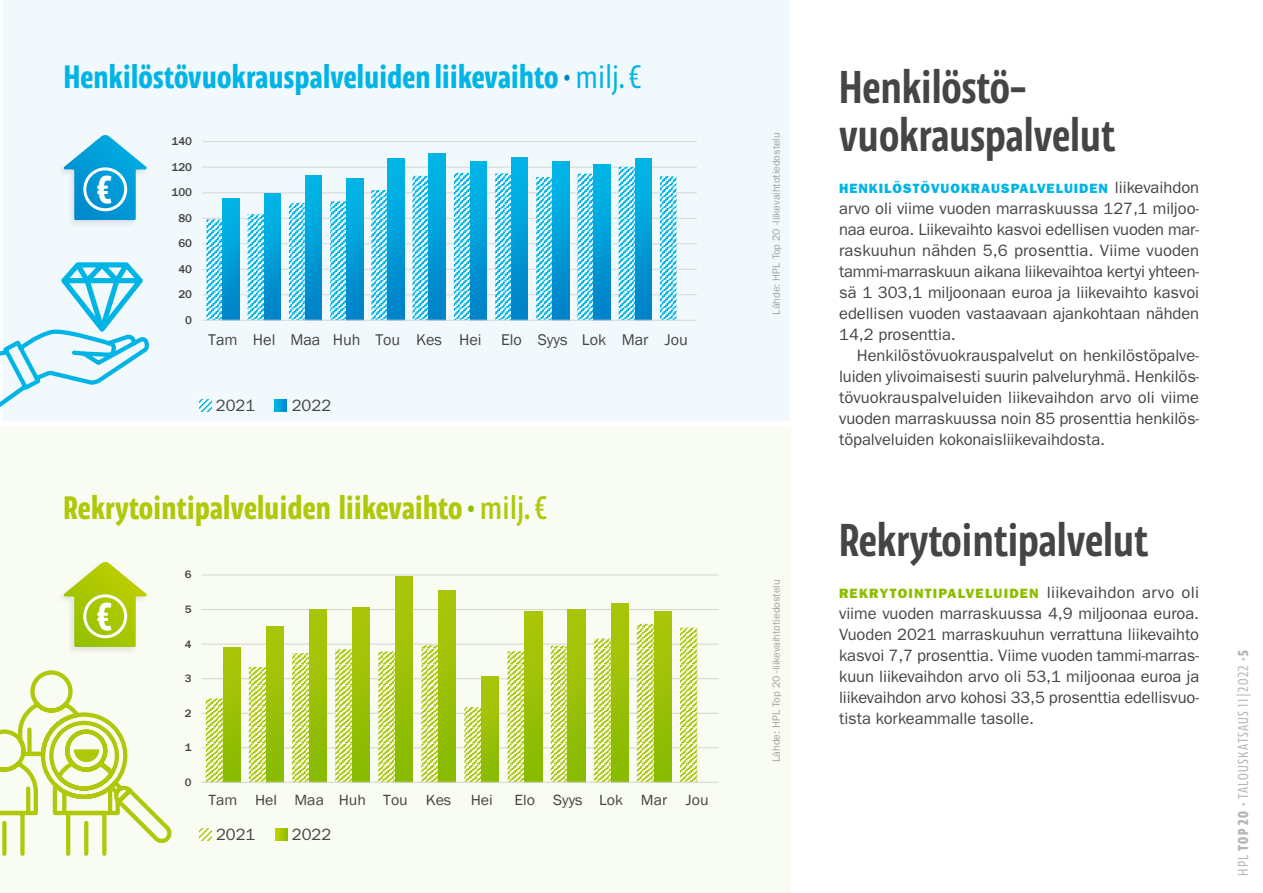
<style>
.page{position:relative;width:1263px;height:893px;background:#fff}
.page>*{position:absolute;margin:0;border:0;box-sizing:border-box;transform-origin:0 0}
.Talouskatsaus___Palv{font:500 48px/48px "Floki";color:#454547}
.t1{font:600 33.75px "Floki";letter-spacing:.01em;color:#00b4e6}
.t2{font:600 33.75px "Floki";letter-spacing:.01em;color:#afc80a}
.Ajankohtaista___leip{font:16.5px/21px "ITC Franklin Gothic Std";letter-spacing:-.005em;color:#454547;text-align:justify}
.t3{font:15.9px "Franklin Gothic";color:#454547}
.t4{font:15.15px "Franklin Gothic";color:#454547;scale:1.05 1}
.t5{font:300 15px "Floki";letter-spacing:.09em;color:#b5b5b5}
.Ajankohtaista___leip-2{font:13.5px "ITC Franklin Gothic Std Hvy";letter-spacing:.075em;color:#00b4e6}
.Ajankohtaista___leip-3{font:13.5px "ITC Franklin Gothic Std Hvy";letter-spacing:.09em;color:#8cbe00}
.t6{font:500 11.55px "Franklin Gothic";letter-spacing:-.005em;color:#454547}
.t7{font:500 11.1px "Franklin Gothic";color:#454547;scale:1.05 1}
.Lähde{font:10.5px "ITC Franklin Gothic Std";letter-spacing:-.005em;color:#a2a2a3}
.s1{font-weight:300;color:#0082c8}
.s2{font-weight:300}
.s3{font-weight:400;color:#8cbe00}
.s4{font-weight:400}
.s5{font-family:"ITC Franklin Gothic Std";font-size:16.5px;color:#454547}
.s6{font-weight:700}
</style>
<div class="page">
<div style="left:2px;top:0;width:788px;height:421px;background:#f2f9fc"></div>
<hr style="left:202px;top:294px;width:495px;height:1px;background:#d9d9d9">
<hr style="left:202px;top:269px;width:495px;height:1px;background:#d9d9d9">
<hr style="left:202px;top:243px;width:495px;height:1px;background:#d9d9d9">
<hr style="left:202px;top:218px;width:495px;height:1px;background:#d9d9d9">
<hr style="left:202px;top:192px;width:495px;height:1px;background:#d9d9d9">
<hr style="left:202px;top:167px;width:495px;height:1px;background:#d9d9d9">
<hr style="left:202px;top:141px;width:495px;height:1px;background:#d9d9d9">
<svg style="left:206px;top:167px;width:470px;height:153px"></svg>
<div style="left:223px;top:198px;width:16px;height:122px;background:linear-gradient(to bottom,#00b9e9,#0082c7)"></div>
<div style="left:264px;top:193px;width:17px;height:127px;background:linear-gradient(to bottom,#00b9e9,#0081c7)"></div>
<div style="left:305px;top:175px;width:17px;height:145px;background:linear-gradient(to bottom,#00b9e9,#0081c7)"></div>
<div style="left:347px;top:178px;width:16px;height:142px;background:linear-gradient(to bottom,#00b9e9,#0081c7)"></div>
<div style="left:388px;top:159px;width:16px;height:161px;background:linear-gradient(to bottom,#00b9e9,#0080c6)"></div>
<div style="left:429px;top:154px;width:16px;height:166px;background:linear-gradient(to bottom,#00b9e9,#0081c7)"></div>
<div style="left:470px;top:161px;width:17px;height:159px;background:linear-gradient(to bottom,#00b9e9,#0081c7)"></div>
<div style="left:511px;top:157px;width:17px;height:163px;background:linear-gradient(to bottom,#00b9e9,#0081c7)"></div>
<div style="left:553px;top:161px;width:16px;height:159px;background:linear-gradient(to bottom,#00b9e9,#0080c6)"></div>
<div style="left:594px;top:165px;width:16px;height:155px;background:linear-gradient(to bottom,#00b9e9,#0080c7)"></div>
<div style="left:635px;top:158px;width:17px;height:162px;background:linear-gradient(to bottom,#00b9e9,#0081c7)"></div>
<hr style="left:202px;top:320px;width:495px;height:1px;background:#d9d9d9">
<div style="left:0;top:427px;width:790px;height:466px;background:#f9fcf2"></div>
<svg style="left:0;top:262px;width:150px;height:145px"></svg>
<svg style="left:0;top:670px;width:172px;height:186px"></svg>
<svg style="left:199px;top:399px;width:12px;height:12px"></svg>
<svg style="left:275px;top:399px;width:12px;height:12px"></svg>
<div style="left:57px;top:134px;width:91px;height:94px;background:#231f20;opacity:.1"></div>
<hr style="left:201px;top:747px;width:518px;height:1px;background:#d9d9d9">
<hr style="left:201px;top:713px;width:518px;height:1px;background:#d9d9d9">
<hr style="left:201px;top:678px;width:518px;height:1px;background:#d9d9d9">
<hr style="left:201px;top:644px;width:518px;height:1px;background:#d9d9d9">
<hr style="left:201px;top:609px;width:518px;height:1px;background:#d9d9d9">
<hr style="left:201px;top:574px;width:518px;height:1px;background:#d9d9d9">
<svg style="left:206px;top:624px;width:491px;height:158px"></svg>
<div style="left:223px;top:647px;width:17px;height:135px;background:linear-gradient(to bottom,#aec60a,#87ba02)"></div>
<div style="left:266px;top:626px;width:17px;height:156px;background:linear-gradient(to bottom,#aec60a,#87bb01)"></div>
<div style="left:309px;top:610px;width:17px;height:172px;background:linear-gradient(to bottom,#aec60a,#87ba01)"></div>
<div style="left:352px;top:607px;width:18px;height:175px;background:linear-gradient(to bottom,#aec60a,#87ba01)"></div>
<div style="left:395px;top:576px;width:18px;height:206px;background:linear-gradient(to bottom,#aec60a,#87ba01)"></div>
<div style="left:439px;top:591px;width:17px;height:191px;background:linear-gradient(to bottom,#aec60a,#87ba01)"></div>
<div style="left:482px;top:677px;width:17px;height:105px;background:linear-gradient(to bottom,#adc60a,#87bb02)"></div>
<div style="left:525px;top:611px;width:17px;height:171px;background:linear-gradient(to bottom,#aec60a,#87ba01)"></div>
<div style="left:568px;top:610px;width:17px;height:172px;background:linear-gradient(to bottom,#aec60a,#87ba01)"></div>
<div style="left:611px;top:603px;width:17px;height:179px;background:linear-gradient(to bottom,#aec60a,#87ba01)"></div>
<div style="left:654px;top:611px;width:17px;height:171px;background:linear-gradient(to bottom,#aec60a,#87ba01)"></div>
<hr style="left:201px;top:782px;width:518px;height:1px;background:#d9d9d9">
<svg style="left:199px;top:828px;width:12px;height:12px"></svg>
<svg style="left:275px;top:828px;width:12px;height:12px"></svg>
<div style="left:57px;top:561px;width:91px;height:94px;background:#231f20;opacity:.1"></div>
<svg style="left:63px;top:135px;width:84px;height:85px"></svg>
<svg style="left:63px;top:562px;width:84px;height:85px"></svg>
<p class="t1" style="left:64px;top:50px;width:579px">Henkilöstövuokrauspalveluiden liikevaihto <span class="s1">•</span> <span class="s2">milj. €</span></p>
<p class="t6" style="left:172px;top:134px;width:22px">140</p>
<p class="t6" style="left:172px;top:160px;width:22px">120</p>
<p class="t6" style="left:172px;top:185px;width:22px">100</p>
<p class="t6" style="left:178px;top:211px;width:15px">80</p>
<p class="t6" style="left:178px;top:236px;width:15px">60</p>
<p class="t6" style="left:178px;top:262px;width:15px">40</p>
<p class="t6" style="left:178px;top:287px;width:15px">20</p>
<p class="t6" style="left:185px;top:313px;width:8px">0</p>
<p class="t3" style="left:208px;top:329px;width:481px">Tam Hel Maa Huh Tou Kes Hei Elo Syys Lok Mar Jou</p>
<p class="Ajankohtaista___leip" style="left:216px;top:395px;width:41px">2021</p>
<p class="Ajankohtaista___leip" style="left:292px;top:395px;width:41px">2022</p>
<p class="t2" style="left:63px;top:480px;width:485px">Rekrytointipalveluiden liikevaihto <span class="s3">•</span> <span class="s4">milj. €</span></p>
<p class="t7" style="left:185px;top:568px;width:8px">6</p>
<p class="t7" style="left:185px;top:602px;width:8px">5</p>
<p class="t7" style="left:185px;top:637px;width:8px">4</p>
<p class="t7" style="left:185px;top:671px;width:8px">3</p>
<p class="t7" style="left:185px;top:706px;width:8px">2</p>
<p class="t7" style="left:185px;top:741px;width:8px">1</p>
<p class="t7" style="left:185px;top:775px;width:8px">0</p>
<p class="t4" style="left:209px;top:791px;width:233px">Tam Hel Maa Huh Tou Kes</p>
<p class="t4" style="left:471px;top:791px;width:23px">Hei</p>
<p class="t4" style="left:515px;top:791px;width:186px">Elo Syys Lok Mar Jou</p>
<p class="Ajankohtaista___leip" style="left:216px;top:824px;width:41px">2021</p>
<p class="Ajankohtaista___leip" style="left:292px;top:824px;width:41px">2022</p>
<p class="Lähde" style="left:770px;top:315px;width:184px;rotate:-90deg">Lähde: HPL Top 20 -liikevaihtotiedostelu</p>
<p class="Lähde" style="left:770px;top:762px;width:184px;rotate:-90deg">Lähde: HPL Top 20 -liikevaihtotiedostelu</p>
<p class="Talouskatsaus___Palv" style="left:839px;top:59px;width:277px">Henkilöstö&shy;vuokrauspalvelut</p>
<p class="Ajankohtaista___leip-2" style="left:839px;top:181px;width:362px">HENKILÖSTÖVUOKRAUSPALVELUIDEN <span class="s5">liikevaihdon</span></p>
<p class="Ajankohtaista___leip" style="left:839px;top:198px;width:362px">arvo oli viime vuoden marraskuussa 127,1 miljoo&shy;naa euroa. Liikevaihto kasvoi edellisen vuoden mar&shy;raskuuhun nähden 5,6 prosenttia. Viime vuoden tammi-marraskuun aikana liikevaihtoa kertyi yhteen&shy;sä 1 303,1 miljoonaan euroa ja liikevaihto kasvoi edellisen vuoden vastaavaan ajankohtaan nähden 14,2 prosenttia.</p>
<p class="Ajankohtaista___leip" style="left:839px;top:345px;width:362px;text-indent:18px">Henkilöstövuokrauspalvelut on henkilöstöpalve&shy;luiden ylivoimaisesti suurin palveluryhmä. Henkilös&shy;tövuokrauspalveluiden liikevaihdon arvo oli viime vuoden marraskuussa noin 85 prosenttia henkilös&shy;töpalveluiden kokonaisliikevaihdosta.</p>
<p class="Talouskatsaus___Palv" style="left:839px;top:512px;width:310px">Rekrytointipalvelut</p>
<p class="Ajankohtaista___leip-3" style="left:839px;top:586px;width:361px">REKRYTOINTIPALVELUIDEN <span class="s5">liikevaihdon arvo oli</span></p>
<p class="Ajankohtaista___leip" style="left:839px;top:603px;width:362px">viime vuoden marraskuussa 4,9 miljoonaa euroa.<br>Vuoden 2021 marraskuuhun verrattuna liikevaihto kasvoi 7,7 prosenttia. Viime vuoden tammi-marras&shy;kuun liikevaihdon arvo oli 53,1 miljoonaa euroa ja liikevaihdon arvo kohosi 33,5 prosenttia edellisvuo&shy;tista korkeammalle tasolle.</p>
<p class="t5" style="left:1232px;top:876px;width:227px;rotate:-90deg">HPL <span class="s6">TOP 20</span> • TALOUSKATSAUS 11|2022 •<span class="s6">5</span></p>
</div>
